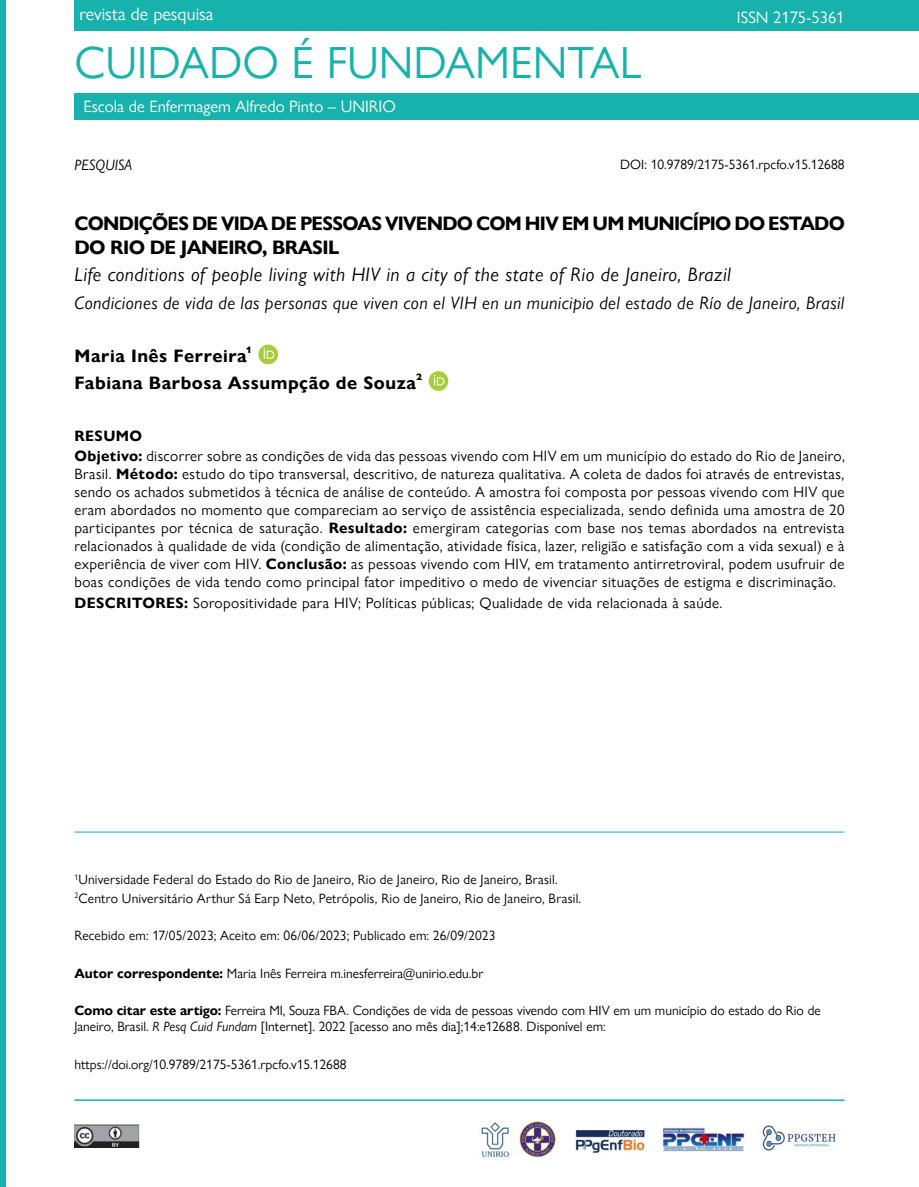
<style>
.page{position:relative;width:919px;height:1187px;background:#fff}
.page>*{position:absolute;margin:0;border:0;box-sizing:border-box;transform-origin:0 0}
.t1{font:45px "Gill Sans Nova";color:#17b2ab}
.t2{font:700 19.5px/23.4px "Gill Sans Nova";letter-spacing:-.04em;color:#000}
.t3{font:italic 19.5px "Gill Sans Nova";letter-spacing:.025em;color:#000}
.t4{font:italic 18px "Gill Sans Nova";letter-spacing:.02em;color:#000}
.t5{font:700 18px/26.7px "Gill Sans Nova";letter-spacing:.03em;color:#000}
.t6{font:18px "Gill Sans Nova";color:#fff}
.t7{font:16.5px "Gill Sans Nova";color:#fff}
.t8{font:15px/18px "Gill Sans Nova";letter-spacing:.025em;color:#000}
.t9{font:italic 15px "Gill Sans Nova";color:#000}
.t10{font:13.5px/18.3px "Gill Sans Nova";color:#000}
.s1{font-weight:700}
.s2{font-style:italic}
</style>
<div class="page">
<div style="left:74px;top:0;width:844px;height:31px;background:#17b2ab"></div>
<div style="left:74px;top:93px;width:844px;height:27px;background:#17b2ab"></div>
<div style="left:0;top:0;width:5px;height:1186px;background:#17b2ab"></div>
<img style="left:74px;top:1124px;width:66px;height:23px">
<hr style="left:74px;top:1099px;width:770px;height:1px;background:#17b2ab">
<img style="left:479px;top:1122px;width:31px;height:36px">
<img style="left:570px;top:1130px;width:77px;height:23px">
<img style="left:663px;top:1127px;width:81px;height:24px">
<img style="left:516px;top:1120px;width:41px;height:37px">
<img style="left:762px;top:1125px;width:74px;height:26px">
<div style="left:258px;top:344px;width:20px;height:20px;background:#a6ce39;border-radius:50%"></div>
<svg style="left:263px;top:348px;width:11px;height:11px"></svg>
<svg style="left:428px;top:371px;width:20px;height:20px"></svg>
<svg style="left:434px;top:375px;width:10px;height:10px"></svg>
<hr style="left:74px;top:831px;width:770px;height:1px;background:#17b2ab">
<p class="t6" style="left:79px;top:3px;width:135px">revista de pesquisa</p>
<h1 class="t1" style="left:74px;top:35px;width:568px">CUIDADO É FUNDAMENTAL</h1>
<p class="t7" style="left:84px;top:97px;width:313px">Escola de Enfermagem Alfredo Pinto – UNIRIO</p>
<p class="t7" style="left:736px;top:7px;width:109px">ISSN 2175-5361</p>
<p class="t9" style="left:74px;top:156px;width:59px">PESQUISA</p>
<p class="t10" style="left:620px;top:155px;width:226px">DOI: 10.9789/2175-5361.rpcfo.v15.12688</p>
<h2 class="t2" style="left:74px;top:212px;width:772px">CONDIÇÕES DE VIDA DE PESSOAS VIVENDO COM HIV EM UM MUNICÍPIO DO ESTADO<br>DO RIO DE JANEIRO, BRASIL</h2>
<h2 class="t3" style="left:74px;top:263px;width:658px">Life conditions of people living with HIV in a city of the state of Rio de Janeiro, Brazil</h2>
<p class="t4" style="left:74px;top:292px;width:771px">Condiciones de vida de las personas que viven con el VIH en un municipio del estado de Río de Janeiro, Brasil</p>
<p class="t5" style="left:74px;top:343px;width:349px">Maria Inês Ferreira¹<br>Fabiana Barbosa Assumpção de Souza²</p>
<p class="t8" style="left:74px;top:426px;width:772px;line-height:20.1px"><span class="s1">RESUMO<br>Objetivo:</span> discorrer sobre as condições de vida das pessoas vivendo com HIV em um município do estado do Rio de Janeiro,</p>
<p class="t8" style="left:74px;top:465px;width:771px;text-align:justify">Brasil. <span class="s1">Método:</span> estudo do tipo transversal, descritivo, de natureza qualitativa. A coleta de dados foi através de entrevistas, sendo os achados submetidos à técnica de análise de conteúdo. A amostra foi composta por pessoas vivendo com HIV que eram abordados no momento que compareciam ao serviço de assistência especializada, sendo definida uma amostra de 20 participantes por técnica de saturação. <span class="s1">Resultado:</span> emergiram categorias com base nos temas abordados na entrevista relacionados à qualidade de vida (condição de alimentação, atividade física, lazer, religião e satisfação com a vida sexual) e à experiência de viver com HIV. <span class="s1">Conclusão:</span> as pessoas vivendo com HIV, em tratamento antirretroviral, podem usufruir de boas condições de vida tendo como principal fator impeditivo o medo de vivenciar situações de estigma e discriminação.</p>
<p class="t8" style="left:74px;top:593px;width:649px"><span class="s1">DESCRITORES:</span> Soropositividade para HIV; Políticas públicas; Qualidade de vida relacionada à saúde.</p>
<p class="t10" style="left:74px;top:870px;width:508px"><sup>1</sup>Universidade Federal do Estado do Rio de Janeiro, Rio de Janeiro, Rio de Janeiro, Brasil.<br><sup>2</sup>Centro Universitário Arthur Sá Earp Neto, Petrópolis, Rio de Janeiro, Rio de Janeiro, Brasil.</p>
<p class="t10" style="left:74px;top:926px;width:422px">Recebido em: 17/05/2023; Aceito em: 06/06/2023; Publicado em: 26/09/2023</p>
<p class="t10" style="left:74px;top:963px;width:410px"><span class="s1">Autor correspondente:</span> Maria Inês Ferreira m.inesferreira@unirio.edu.br</p>
<p class="t10" style="left:74px;top:1002px;width:747px;line-height:16.2px"><span class="s1">Como citar este artigo:</span> Ferreira MI, Souza FBA. Condições de vida de pessoas vivendo com HIV em um município do estado do Rio de<br>Janeiro, Brasil. <span class="s2">R Pesq Cuid Fundam</span> [Internet]. 2022 [acesso ano mês dia];14:e12688. Disponível em:</p>
<p class="t10" style="left:74px;top:1054px;width:273px">https://doi.org/10.9789/2175-5361.rpcfo.v15.12688</p>
</div>
